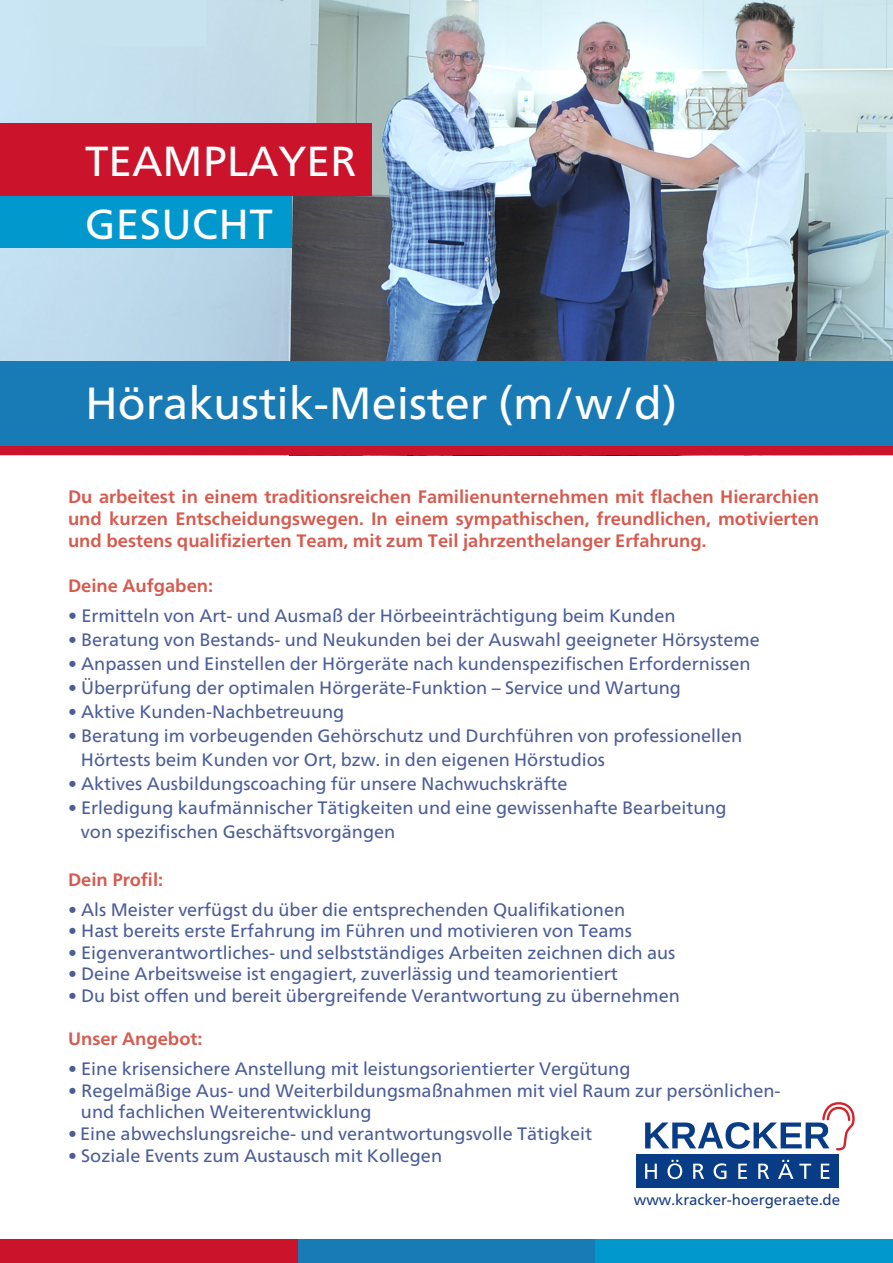
<style>
.page{position:relative;width:893px;height:1263px;background:#fff}
.page>*{position:absolute;margin:0;border:0;box-sizing:border-box;transform-origin:0 0}
.t1{font:45px "Frutiger Neue LT";color:#fff}
.t2{font:42px/62.4px "Frutiger Neue LT";color:#fff}
.t3{font:18px/24px "Frutiger Neue LT";color:#4b5d98}
.t4{font:700 18px/21.6px "Frutiger Neue LT";color:#d65a4e;text-align:justify}
.t5{font:15px "Frutiger Neue LT";color:#183d82}
.s1{font-style:italic}
</style>
<div class="page">
<img style="left:0;top:0;width:893px;height:447px">
<div style="left:0;top:1239px;width:298px;height:24px;background:#cb142b"></div>
<div style="left:298px;top:1239px;width:297px;height:24px;background:#197bb5"></div>
<div style="left:595px;top:1239px;width:298px;height:24px;background:#0198cd"></div>
<div style="left:636px;top:1154px;width:202px;height:34px;background:#083c86"></div>
<svg style="left:645px;top:1160px;width:184px;height:19px"></svg>
<svg style="left:645px;top:1102px;width:210px;height:49px"></svg>
<div style="left:0;top:361px;width:893px;height:85px;background:#197bb5"></div>
<div style="left:0;top:447px;width:893px;height:8px;background:#cb142b"></div>
<div style="left:0;top:123px;width:372px;height:73px;background:#cb142b"></div>
<div style="left:0;top:196px;width:292px;height:51px;background:#0198cd"></div>
<div style="left:50px;top:0;width:156px;height:45px;background:#c7e3ef"></div>
<h2 class="t2" style="left:85px;top:130px;width:273px">TEAMPLAYER<br>GESUCHT</h2>
<h1 class="t1" style="left:85px;top:377px;width:594px">Hörakustik-Meister (m/w/d)</h1>
<p class="t4" style="left:68px;top:486px;width:753px">Du arbeitest in einem traditionsreichen Familienunternehmen mit flachen Hierarchien und kurzen Entscheidungswegen. In einem sympathischen, freundlichen, motivierten und bestens qualifizierten Team, mit zum Teil jahrzenthelanger Erfahrung.</p>
<p class="t4" style="left:68px;top:574px;width:147px">Deine Aufgaben:</p>
<p class="t3" style="left:68px;top:603px;width:609px"><span class="s1">•</span> Ermitteln von Art- und Ausmaß der Hörbeeinträchtigung beim Kunden</p>
<p class="t3" style="left:68px;top:627px;width:693px">• Beratung von Bestands- und Neukunden bei der Auswahl geeigneter Hörsysteme</p>
<p class="t3" style="left:68px;top:651px;width:684px">• Anpassen und Einstellen der Hörgeräte nach kundenspezifischen Erfordernissen</p>
<p class="t3" style="left:68px;top:675px;width:614px">• Überprüfung der optimalen Hörgeräte-Funktion – Service und Wartung</p>
<p class="t3" style="left:68px;top:699px;width:278px">• Aktive Kunden-Nachbetreuung</p>
<p class="t3" style="left:81px;top:723px;width:663px;text-indent:-13px">• Beratung im vorbeugenden Gehörschutz und Durchführen von professionellen<br>Hörtests beim Kunden vor Ort, bzw. in den eigenen Hörstudios</p>
<p class="t3" style="left:68px;top:771px;width:501px">• Aktives Ausbildungscoaching für unsere Nachwuchskräfte</p>
<p class="t3" style="left:81px;top:795px;width:647px;text-indent:-13px">• Erledigung kaufmännischer Tätigkeiten und eine gewissenhafte Bearbeitung von spezifischen Geschäftsvorgängen</p>
<p class="t4" style="left:68px;top:868px;width:97px">Dein Profil:</p>
<p class="t3" style="left:68px;top:897px;width:559px">• Als Meister verfügst du über die entsprechenden Qualifikationen</p>
<p class="t3" style="left:68px;top:919px;width:565px">• Hast bereits erste Erfahrung im Führen und motivieren von Teams</p>
<p class="t3" style="left:68px;top:940px;width:609px">• Eigenverantwortliches- und selbstständiges Arbeiten zeichnen dich aus</p>
<p class="t3" style="left:68px;top:962px;width:551px">• Deine Arbeitsweise ist engagiert, zuverlässig und teamorientiert</p>
<p class="t3" style="left:68px;top:984px;width:613px">• Du bist offen und bereit übergreifende Verantwortung zu übernehmen</p>
<p class="t4" style="left:68px;top:1028px;width:136px">Unser Angebot:</p>
<p class="t3" style="left:68px;top:1057px;width:564px">• Eine krisensichere Anstellung mit leistungsorientierter Vergütung</p>
<p class="t3" style="left:81px;top:1080px;width:701px;line-height:21.6px;text-indent:-13px">• Regelmäßige Aus- und Weiterbildungsmaßnahmen mit viel Raum zur persönlichen&shy;und fachlichen Weiterentwicklung</p>
<p class="t3" style="left:68px;top:1122px;width:526px">• Eine abwechslungsreiche- und verantwortungsvolle Tätigkeit</p>
<p class="t3" style="left:68px;top:1143px;width:376px">• Soziale Events zum Austausch mit Kollegen</p>
<p class="t5" style="left:634px;top:1191px;width:208px">www.kracker-hoergeraete.de</p>
</div>
